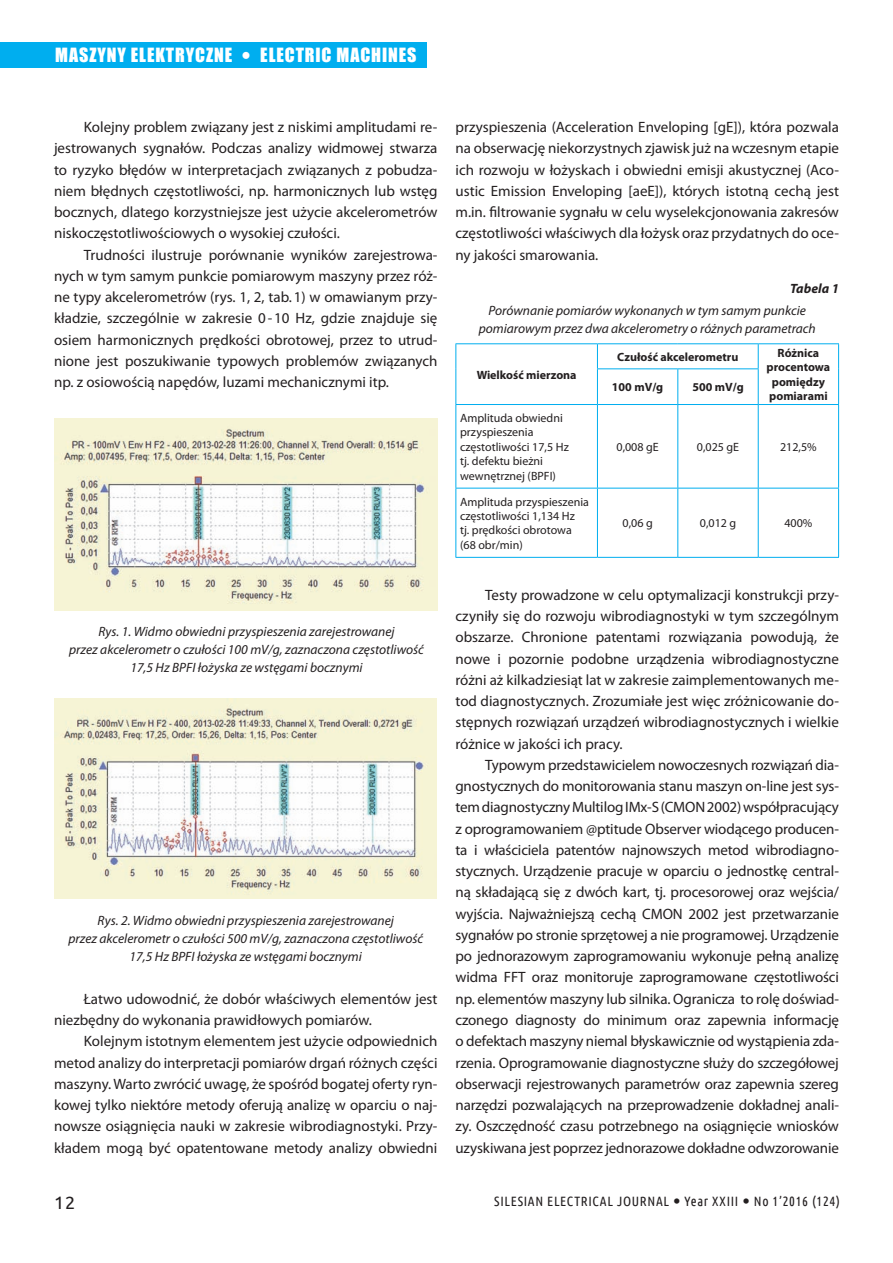
<style>
.page{position:relative;width:893px;height:1263px;background:#fff}
.page>*{position:absolute;margin:0;border:0;box-sizing:border-box;transform-origin:0 0}
.t1{font:18px "Impact";letter-spacing:.05em;color:#fff}
.t2{font:18px "Ubuntu";color:#231f20}
.t3{font:15px/21.3px "Myriad Pro";color:#231f20;text-align:justify}
.t4{font:italic 13.5px/18px "Myriad Pro";color:#231f20;text-align:center}
.t5{font:13.5px "Ubuntu Condensed";letter-spacing:.05em;color:#231f20}
.t6{font:italic 700 13.5px "Myriad Pro";color:#231f20}
.t7{font:12px/14.4px "Myriad Pro";color:#231f20}
.t8{font:700 12px/14.4px "Myriad Pro";color:#231f20;text-align:center}
</style>
<div class="page">
<div style="left:0;top:42px;width:427px;height:26px;background:#00aeef"></div>
<img style="left:55px;top:419px;width:382px;height:191px">
<img style="left:54px;top:699px;width:383px;height:199px">
<hr style="left:455px;top:343px;width:142px;height:1px;background:#00aeef">
<svg style="left:455px;top:344px;width:1px;height:25px"></svg>
<hr style="left:455px;top:369px;width:1px;height:35px;background:#00aeef">
<hr style="left:597px;top:343px;width:81px;height:1px;background:#00aeef">
<svg style="left:597px;top:344px;width:1px;height:24px"></svg>
<hr style="left:678px;top:343px;width:80px;height:1px;background:#00aeef">
<hr style="left:758px;top:343px;width:81px;height:1px;background:#00aeef">
<svg style="left:758px;top:344px;width:1px;height:24px"></svg>
<svg style="left:838px;top:344px;width:1px;height:25px"></svg>
<hr style="left:838px;top:369px;width:1px;height:35px;background:#00aeef">
<hr style="left:597px;top:368px;width:81px;height:1px;background:#00aeef">
<hr style="left:597px;top:369px;width:1px;height:35px;background:#00aeef">
<hr style="left:678px;top:368px;width:81px;height:1px;background:#00aeef">
<hr style="left:677px;top:369px;width:1px;height:35px;background:#00aeef">
<hr style="left:758px;top:369px;width:1px;height:35px;background:#00aeef">
<hr style="left:455px;top:404px;width:142px;height:1px;background:#00aeef">
<hr style="left:455px;top:405px;width:1px;height:83px;background:#00aeef">
<hr style="left:597px;top:404px;width:81px;height:1px;background:#00aeef">
<hr style="left:597px;top:405px;width:1px;height:83px;background:#00aeef">
<hr style="left:678px;top:404px;width:80px;height:1px;background:#00aeef">
<hr style="left:677px;top:405px;width:1px;height:83px;background:#00aeef">
<hr style="left:758px;top:404px;width:81px;height:1px;background:#00aeef">
<hr style="left:758px;top:405px;width:1px;height:83px;background:#00aeef">
<hr style="left:838px;top:405px;width:1px;height:83px;background:#00aeef">
<hr style="left:455px;top:488px;width:142px;height:1px;background:#00aeef">
<hr style="left:455px;top:488px;width:1px;height:69px;background:#00aeef">
<hr style="left:597px;top:488px;width:81px;height:1px;background:#00aeef">
<hr style="left:597px;top:488px;width:1px;height:69px;background:#00aeef">
<hr style="left:678px;top:488px;width:80px;height:1px;background:#00aeef">
<hr style="left:677px;top:488px;width:1px;height:69px;background:#00aeef">
<hr style="left:758px;top:488px;width:81px;height:1px;background:#00aeef">
<hr style="left:758px;top:488px;width:1px;height:69px;background:#00aeef">
<hr style="left:838px;top:488px;width:1px;height:69px;background:#00aeef">
<hr style="left:455px;top:557px;width:142px;height:1px;background:#00aeef">
<hr style="left:597px;top:557px;width:81px;height:1px;background:#00aeef">
<hr style="left:678px;top:557px;width:80px;height:1px;background:#00aeef">
<hr style="left:758px;top:557px;width:81px;height:1px;background:#00aeef">
<p class="t1" style="left:54px;top:41px;width:163px">ELEKTROENERGET KA</p>
<p class="t1" style="left:55px;top:41px;width:350px">MASZYNY ELEKTRYCZNE POWER ENGINEERING</p>
<p class="t1" style="left:260px;top:41px;width:158px">ELECTRIC MACHINES</p>
<p class="t3" style="left:54px;top:116px;width:385px;text-indent:30px">Kolejny problem związany jest z niskimi amplitudami re&shy;jestrowanych sygnałów. Podczas analizy widmowej stwarza to ryzyko błędów w interpretacjach związanych z pobudza&shy;niem błędnych częstotliwości, np. harmonicznych lub wstęg bocznych, dlatego korzystniejsze jest użycie akcelerometrów niskoczęstotliwościowych o wysokiej czułości.</p>
<p class="t3" style="left:54px;top:244px;width:385px;text-indent:30px">Trudności ilustruje porównanie wyników zarejestrowa&shy;nych w tym samym punkcie pomiarowym maszyny przez róż&shy;ne typy akcelerometrów (rys. 1, 2, tab.1) w omawianym przy&shy;kładzie, szczególnie w zakresie 0-10 Hz, gdzie znajduje się osiem harmonicznych prędkości obrotowej, przez to utrud&shy;nione jest poszukiwanie typowych problemów związanych np. z osiowością napędów, luzami mechanicznymi itp.</p>
<p class="t4" style="left:69px;top:622px;width:356px">Rys. 1. Widmo obwiedni przyspieszenia zarejestrowanej<br>przez akcelerometr o czułości 100 mV/g, zaznaczona częstotliwość<br>17,5 Hz BPFI łożyska ze wstęgami bocznymi</p>
<p class="t4" style="left:68px;top:911px;width:356px">Rys. 2. Widmo obwiedni przyspieszenia zarejestrowanej<br>przez akcelerometr o czułości 500 mV/g, zaznaczona częstotliwość<br>17,5 Hz BPFI łożyska ze wstęgami bocznymi</p>
<p class="t3" style="left:54px;top:988px;width:385px;text-indent:30px">Łatwo udowodnić, że dobór właściwych elementów jest niezbędny do wykonania prawidłowych pomiarów.</p>
<p class="t3" style="left:54px;top:1030px;width:385px;text-indent:30px">Kolejnym istotnym elementem jest użycie odpowiednich metod analizy do interpretacji pomiarów drgań różnych części maszyny. Warto zwrócić uwagę, że spośród bogatej oferty ryn&shy;kowej tylko niektóre metody oferują analizę w oparciu o naj&shy;nowsze osiągnięcia nauki w zakresie wibrodiagnostyki. Przy&shy;kładem mogą być opatentowane metody analizy obwiedni</p>
<p class="t3" style="left:455px;top:116px;width:385px">przyspieszenia (Acceleration Enveloping [gE]), która pozwala na obserwację niekorzystnych zjawisk już na wczesnym etapie ich rozwoju w łożyskach i obwiedni emisji akustycznej (Aco&shy;ustic Emission Enveloping [aeE]), których istotną cechą jest m.in. filtrowanie sygnału w celu wyselekcjonowania zakresów częstotliwości właściwych dla łożysk oraz przydatnych do oce&shy;ny jakości smarowania.</p>
<p class="t6" style="left:790px;top:280px;width:50px">Tabela 1</p>
<p class="t4" style="left:479px;top:301px;width:339px">Porównanie pomiarów wykonanych w tym samym punkcie pomiarowym przez dwa akcelerometry o różnych parametrach</p>
<p class="t8" style="left:477px;top:367px;width:101px">Wielkość mierzona</p>
<p class="t8" style="left:617px;top:349px;width:123px">Czułość akcelerometru</p>
<p class="t8" style="left:766px;top:345px;width:65px">Różnica procentowa pomiędzy pomiarami</p>
<p class="t8" style="left:612px;top:380px;width:53px">100 mV/g</p>
<p class="t8" style="left:692px;top:380px;width:53px">500 mV/g</p>
<p class="t7" style="left:460px;top:411px;width:110px">Amplituda obwiedni przyspieszenia częstotliwości 17,5 Hz tj. defektu bieżni wewnętrznej (BPFI)</p>
<p class="t7" style="left:460px;top:494px;width:130px">Amplituda przyspieszenia częstotliwości 1,134 Hz<br>tj. prędkości obrotowa (68 obr/min)</p>
<p class="t7" style="left:616px;top:439px;width:44px">0,008 gE</p>
<p class="t7" style="left:697px;top:439px;width:44px">0,025 gE</p>
<p class="t7" style="left:780px;top:439px;width:38px">212,5%</p>
<p class="t7" style="left:622px;top:516px;width:32px">0,06 g</p>
<p class="t7" style="left:700px;top:516px;width:38px">0,012 g</p>
<p class="t7" style="left:784px;top:516px;width:29px">400%</p>
<p class="t3" style="left:455px;top:584px;width:385px;text-indent:30px">Testy prowadzone w celu optymalizacji konstrukcji przy&shy;czyniły się do rozwoju wibrodiagnostyki w tym szczególnym obszarze. Chronione patentami rozwiązania powodują, że nowe i pozornie podobne urządzenia wibrodiagnostyczne różni aż kilkadziesiąt lat w zakresie zaimplementowanych me&shy;tod diagnostycznych. Zrozumiałe jest więc zróżnicowanie do&shy;stępnych rozwiązań urządzeń wibrodiagnostycznych i wielkie różnice w jakości ich pracy.</p>
<p class="t3" style="left:455px;top:754px;width:385px;text-indent:30px">Typowym przedstawicielem nowoczesnych rozwiązań dia&shy;gnostycznych do monitorowania stanu maszyn on-line jest sys&shy;tem diagnostyczny Multilog IMx-S (CMON 2002) współpracujący z oprogramowaniem @ptitude Observer wiodącego producen&shy;ta i właściciela patentów najnowszych metod wibrodiagno&shy;stycznych. Urządzenie pracuje w oparciu o jednostkę central&shy;ną składającą się z dwóch kart, tj. procesorowej oraz wejścia/ wyjścia. Najważniejszą cechą CMON 2002 jest przetwarzanie sygnałów po stronie sprzętowej a nie programowej. Urządzenie po jednorazowym zaprogramowaniu wykonuje pełną analizę widma FFT oraz monitoruje zaprogramowane częstotliwości np. elementów maszyny lub silnika. Ogranicza to rolę doświad&shy;czonego diagnosty do minimum oraz zapewnia informację o defektach maszyny niemal błyskawicznie od wystąpienia zda&shy;rzenia. Oprogramowanie diagnostyczne służy do szczegółowej obserwacji rejestrowanych parametrów oraz zapewnia szereg narzędzi pozwalających na przeprowadzenie dokładnej anali&shy;zy. Oszczędność czasu potrzebnego na osiągnięcie wniosków uzyskiwana jest poprzez jednorazowe dokładne odwzorowanie</p>
<p class="t2" style="left:54px;top:1192px;width:23px">12</p>
<p class="t5" style="left:494px;top:1192px;width:347px">SILESIAN ELECTRICAL JOURNAL Year XXIII No 1’2016 (124)</p>
</div>
